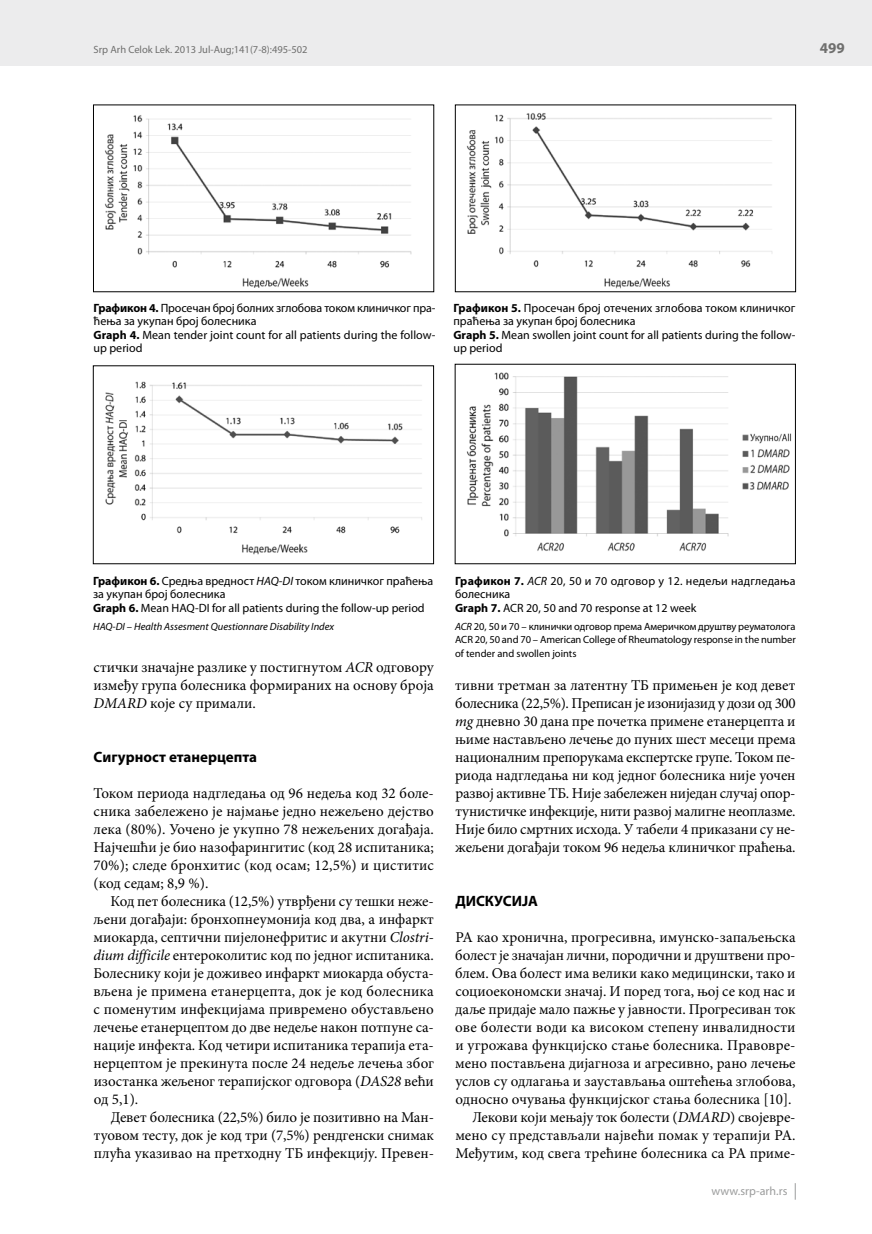
<style>
.page{position:relative;width:872px;height:1234px;background:#fff}
.page>*{position:absolute;margin:0;border:0;box-sizing:border-box;transform-origin:0 0}
.t1{font:15px/18px "Minion Pro";color:#000;text-align:justify}
.t2{font:700 15px "Myriad Pro";color:#000}
.t3{font:700 15px "Myriad Pro";color:#6f6f6e}
.t4{font:12px/13.5px "Myriad Pro";color:#000}
.t5{font:12px "Myriad Pro";letter-spacing:.005em;color:#9c9d9d}
.t6{font:10.5px/13.5px "Myriad Pro";letter-spacing:-.01em;color:#000;text-align:justify}
.t7{font:italic 10.5px "Myriad Pro";color:#000}
.t8{font:10.5px "Myriad Pro";color:#6f6f6e}
.s1{font-weight:700}
.s2{font-style:italic}
</style>
<div class="page">
<div style="left:0;top:0;width:872px;height:66px;background:#ececed"></div>
<svg style="left:795px;top:1183px;width:1px;height:16px"></svg>
<img style="left:104px;top:105px;width:331px;height:187px">
<img style="left:466px;top:113px;width:307px;height:176px">
<img style="left:466px;top:372px;width:326px;height:179px">
<img style="left:105px;top:381px;width:317px;height:174px">
<div style="left:93px;top:365px;width:341px;height:199px;border:1px solid #000"></div>
<p class="t8" style="left:94px;top:44px;width:216px">Srp Arh Celok Lek. 2013 Jul-Aug;141(7-8):495-502</p>
<p class="t3" style="left:820px;top:40px;width:26px">499</p>
<p class="t4" style="left:93px;top:301px;width:343px"><span class="s1">Графикон 4.</span> Просечан број болних зглобова током клиничког пра&shy;ћења за укупан број болесника<br><span class="s1">Graph 4.</span> Mean tender joint count for all patients during the follow&shy;up period</p>
<p class="t4" style="left:453px;top:301px;width:343px"><span class="s1">Графикон 5.</span> Просечан број отечених зглобова током клиничког праћења за укупан број болесника<br><span class="s1">Graph 5.</span> Mean swollen joint count for all patients during the follow&shy;up period</p>
<p class="t4" style="left:93px;top:574px;width:342px"><span class="s1">Графикон 6.</span> Средња вредност <span class="s2">HAQ-DI</span> током клиничког праћења за укупан број болесника<br><span class="s1">Graph 6.</span> Mean HAQ-DI for all patients during the follow-up period</p>
<p class="t7" style="left:93px;top:620px;width:242px">HAQ-DI – Health Assesment Questionnare Disability Index</p>
<p class="t1" style="left:94px;top:658px;width:342px">стички значајне разлике у постигнутом <span class="s2">ACR</span> одговору између група болесника формираних на основу броја <span class="s2">DMARD</span> које су примали.</p>
<p class="t2" style="left:94px;top:748px;width:165px">Сигурност етанерцепта</p>
<p class="t1" style="left:94px;top:784px;width:342px">Током периода надгледања од 96 недеља код 32 боле&shy;сника забележено је најмање једно нежељено дејство лека (80%). Уочено је укупно 78 нежељених догађаја.<br>Најчешћи је био назофарингитис (код 28 испитаника; 70%); следе бронхитис (код осам; 12,5%) и циститис (код седам; 8,9 %).</p>
<p class="t1" style="left:94px;top:892px;width:342px;text-indent:17px">Код пет болесника (12,5%) утврђени су тешки неже&shy;љени догађаји: бронхопнеумонија код два, а инфаркт миокарда, септични пијелонефритис и акутни <span class="s2">Clostri&shy;dium difficile</span> ентероколитис код по једног испитаника.<br>Болеснику који је доживео инфаркт миокарда обуста&shy;вљена је примена етанерцепта, док је код болесника с поменутим инфекцијама привремено обустављено лечење етанерцептом до две недеље након потпуне са&shy;нације инфекта. Код четири испитаника терапија ета&shy;нерцептом је прекинута после 24 недеље лечења због изостанка жељеног терапијског одговора (<span class="s2">DAS28</span> већи од 5,1).</p>
<p class="t1" style="left:94px;top:1108px;width:342px;text-indent:17px">Девет болесника (22,5%) било је позитивно на Ман&shy;туовом тесту, док је код три (7,5%) рендгенски снимак плућа указивао на претходну ТБ инфекцију. Превен-</p>
<p class="t4" style="left:455px;top:574px;width:342px"><span class="s1">Графикон 7.</span> <span class="s2">ACR</span> 20, 50 и 70 одговор у 12. недељи надгледања болесника<br><span class="s1">Graph 7.</span> ACR 20, 50 and 70 response at 12 week</p>
<p class="t6" style="left:455px;top:619px;width:342px"><span class="s2">ACR</span> 20, 50 и 70 – клинички одговор према Америчком друштву реуматолога ACR 20, 50 and 70 – American College of Rheumatology response in the number of tender and swollen joints</p>
<p class="t1" style="left:455px;top:676px;width:342px">тивни третман за латентну ТБ примењен је код девет болесника (22,5%). Преписан је изонијазид у дози од 300 <span class="s2">mg</span> дневно 30 дана пре почетка примене етанерцепта и њиме настављено лечење до пуних шест месеци према националним препорукама експертске групе. Током пе&shy;риода надгледања ни код једног болесника није уочен развој активне ТБ. Није забележен ниједан случај опор&shy;тунистичке инфекције, нити развој малигне неоплазме.<br>Није било смртних исхода. У табели 4 приказани су не&shy;жељени догађаји током 96 недеља клиничког праћења.</p>
<p class="t2" style="left:455px;top:892px;width:84px">ДИСКУСИЈА</p>
<p class="t1" style="left:455px;top:928px;width:342px;text-align:right">РА као хронична, прогресивна, имунско-запаљењска болест је значајан лични, породични и друштвени про&shy;блем. Ова болест има велики како медицински, тако и социоекономски значај. И поред тога, њој се код нас и даље придаје мало пажње у јавности. Прогресиван ток ове болести води ка високом степену инвалидности и угрожава функцијско стање болесника. Правовре&shy;мено постављена дијагноза и агресивно, рано лечење услов су одлагања и заустављања оштећења зглобова, односно очувања функцијског стања болесника [10].<br>Лекови који мењају ток болести (<span class="s2">DMARD</span>) својевре&shy;мено су представљали највећи помак у терапији РА.<br>Међутим, код свега трећине болесника са РА приме-</p>
<p class="t5" style="left:711px;top:1184px;width:77px">www.srp-arh.rs</p>
</div>
